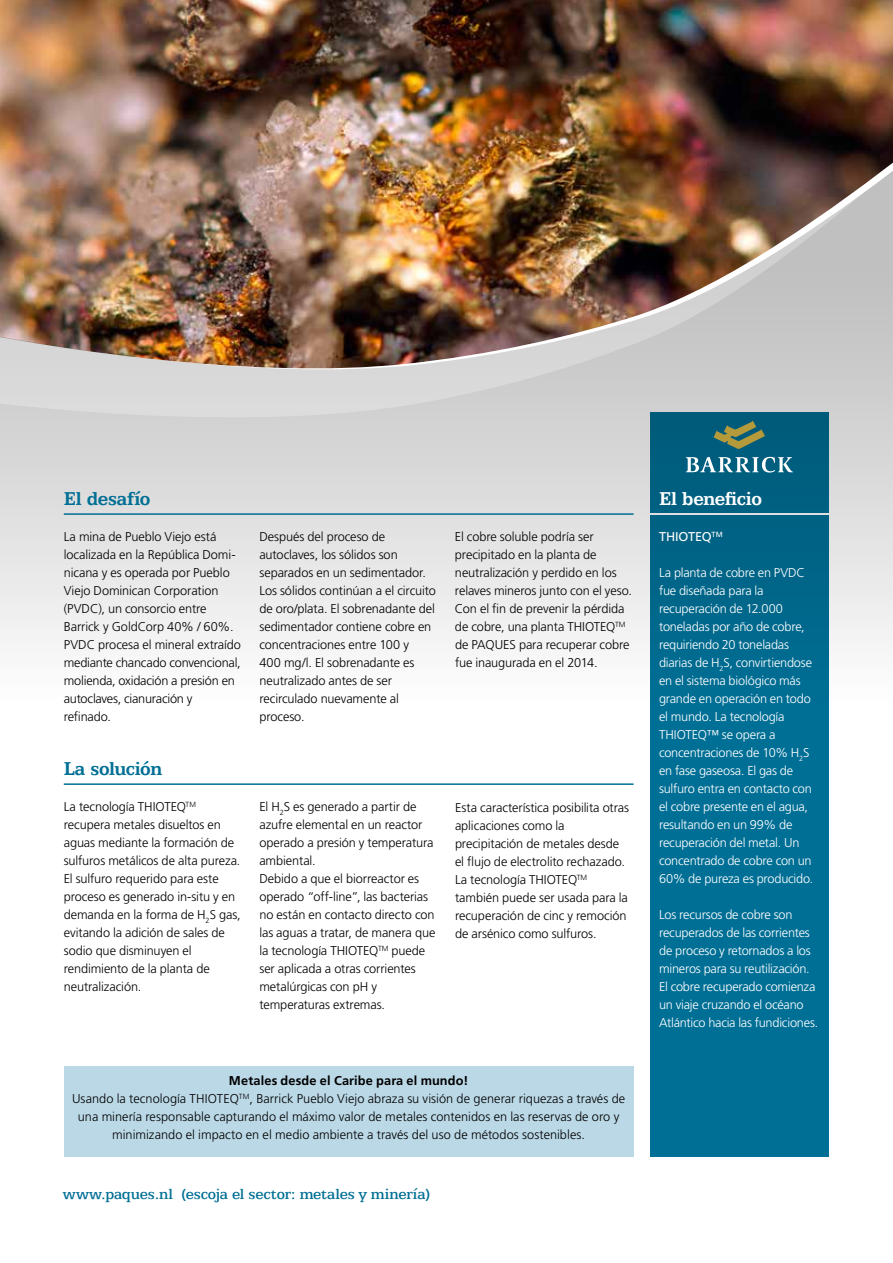
<style>
.page{position:relative;width:893px;height:1263px;background:#fff}
.page>*{position:absolute;margin:0;border:0;box-sizing:border-box;transform-origin:0 0}
.t1{font:700 21px "Egyptian 505 BT";letter-spacing:-.025em;color:#006f95}
.t2{font:700 21px "Egyptian 505 BT";letter-spacing:-.02em;color:#fff}
.t3{font:500 16.5px "Egyptian 505 BT";letter-spacing:-.01em;color:#006f95}
.t4{font:300 12.75px/18px "Frutiger LT Std";letter-spacing:-.005em;color:#000}
.t5{font:300 12.75px/18px "Frutiger LT Std";letter-spacing:-.02em;color:#fff}
.t6{font:12.75px "Frutiger LT Std";letter-spacing:-.01em;color:#fff}
.s1{font-weight:700}
</style>
<div class="page">
<img style="left:0;top:0;width:893px;height:150px">
<svg style="left:0;top:505px;width:893px;height:419px"></svg>
<img style="left:0;top:150px;width:893px;height:355px">
<div style="left:651px;top:412px;width:178px;height:101px;background:#005e7e"></div>
<div style="left:64px;top:1067px;width:570px;height:90px;background:#bbd8e6"></div>
<div style="left:651px;top:515px;width:178px;height:642px;background:#006f95"></div>
<svg style="left:714px;top:421px;width:51px;height:28px"></svg>
<svg style="left:686px;top:457px;width:107px;height:15px"></svg>
<hr style="left:64px;top:513px;width:570px;height:2px;background:#006f95">
<hr style="left:64px;top:783px;width:570px;height:2px;background:#006f95">
<h1 class="t1" style="left:64px;top:486px;width:88px">El desafío</h1>
<h1 class="t2" style="left:659px;top:486px;width:104px">El beneficio</h1>
<p class="t4" style="left:64px;top:528px;width:179px">La mina de Pueblo Viejo está localizada en la República Domi&shy;nicana y es operada por Pueblo<br>Viejo Dominican Corporation (PVDC), un consorcio entre<br>Barrick y GoldCorp 40% / 60%.<br>PVDC procesa el mineral extraído mediante chancado convencional, molienda, oxidación a presión en autoclaves, cianuración y refinado.</p>
<p class="t4" style="left:259px;top:528px;width:178px">Después del proceso de autoclaves, los sólidos son separados en un sedimentador.<br>Los sólidos continúan a el circuito de oro/plata. El sobrenadante del sedimentador contiene cobre en concentraciones entre 100 y<br>400 mg/l. El sobrenadante es neutralizado antes de ser recirculado nuevamente al proceso.</p>
<p class="t4" style="left:455px;top:528px;width:179px">El cobre soluble podría ser precipitado en la planta de neutralización y perdido en los relaves mineros junto con el yeso.<br>Con el fin de prevenir la pérdida de cobre, una planta THIOTEQ<sup>TM </sup>de PAQUES para recuperar cobre fue inaugurada en el 2014.</p>
<p class="t6" style="left:659px;top:529px;width:65px">THIOTEQ<sup>TM</sup></p>
<p class="t5" style="left:659px;top:564px;width:156px">La planta de cobre en PVDC fue diseñada para la recuperación de 12.000 toneladas por año de cobre, requiriendo 20 toneladas diarias de H<sub>2</sub>S, convirtiendose en el sistema biológico más grande en operación en todo el mundo. La tecnología<br>THIOTEQ™ se opera a concentraciones de 10% H<sub>2</sub>S en fase gaseosa. El gas de sulfuro entra en contacto con el cobre presente en el agua, resultando en un 99% de recuperación del metal. Un concentrado de cobre con un<br>60% de pureza es producido.</p>
<p class="t5" style="left:659px;top:906px;width:161px">Los recursos de cobre son recuperados de las corrientes de proceso y retornados a los mineros para su reutilización.<br>El cobre recuperado comienza un viaje cruzando el océano<br>Atlántico hacia las fundiciones.</p>
<h1 class="t1" style="left:64px;top:756px;width:100px">La solución</h1>
<p class="t4" style="left:64px;top:798px;width:179px">La tecnología THIOTEQ<sup>TM </sup>recupera metales disueltos en aguas mediante la formación de sulfuros metálicos de alta pureza.<br>El sulfuro requerido para este proceso es generado in-situ y en demanda en la forma de H<sub>2</sub>S gas, evitando la adición de sales de sodio que disminuyen el rendimiento de la planta de neutralización.</p>
<p class="t4" style="left:259px;top:798px;width:178px">El H<sub>2</sub>S es generado a partir de azufre elemental en un reactor operado a presión y temperatura ambiental.<br>Debido a que el biorreactor es operado “off-line”, las bacterias no están en contacto directo con las aguas a tratar, de manera que la tecnología THIOTEQ<sup>TM</sup> puede ser aplicada a otras corrientes metalúrgicas con pH y temperaturas extremas.</p>
<p class="t4" style="left:455px;top:799px;width:176px">Esta característica posibilita otras aplicaciones como la precipitación de metales desde el flujo de electrolito rechazado.<br>La tecnología THIOTEQ<sup>TM </sup>también puede ser usada para la recuperación de cinc y remoción de arsénico como sulfuros.</p>
<p class="t4" style="left:72px;top:1072px;width:555px;text-align:center"><span class="s1">Metales desde el Caribe para el mundo!<br></span>Usando la tecnología THIOTEQ<sup>TM</sup>, Barrick Pueblo Viejo abraza su visión de generar riquezas a través de una minería responsable capturando el máximo valor de metales contenidos en las reservas de oro y minimizando el impacto en el medio ambiente a través del uso de métodos sostenibles.</p>
<p class="t3" style="left:63px;top:1184px;width:369px">www.paques.nl (escoja el sector: metales y minería)</p>
</div>
